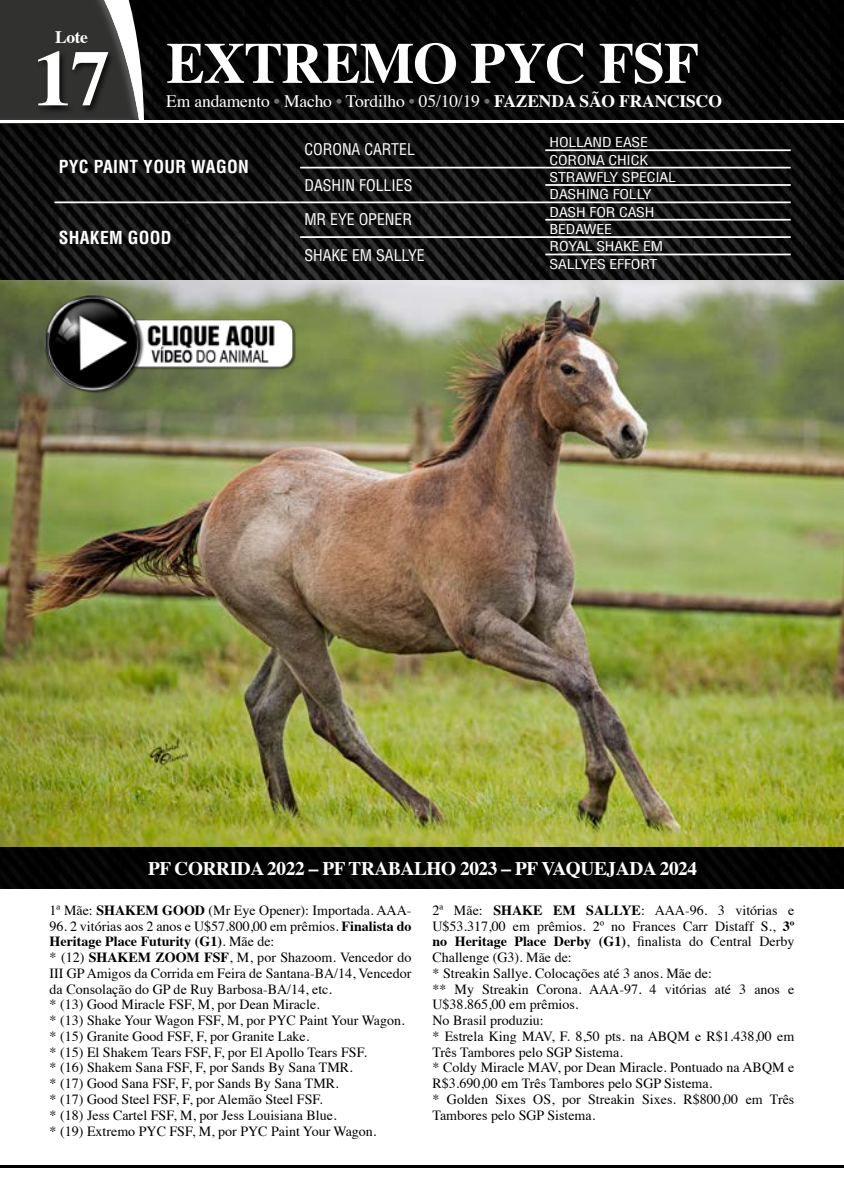
<style>
.page{position:relative;width:844px;height:1191px;background:#fff}
.page>*{position:absolute;margin:0;border:0;box-sizing:border-box;transform-origin:0 0}
.t1{font:700 78.75px "Times";color:#fff}
.t2{font:700 57.75px "Times";letter-spacing:-.02em;color:#fff}
.t3{font:700 19.25px "Times";letter-spacing:-.02em;color:#fff}
.t4{font:17.5px "Times";letter-spacing:-.01em;color:#fff}
.t5{font:700 condensed 17.5px "Helvetica LT Std";letter-spacing:.02em;color:#fff}
.t6{font:700 17.5px "Times";color:#fff}
.t7{font:condensed 15.75px "Helvetica LT Std";color:#fff}
.t8{font:14px/15.8px "Times";color:#000}
.t9{font:condensed 13.3px/17.5px "Helvetica LT Std";letter-spacing:-.01em;color:#fff;scale:1.19 1}
.s1{color:#706f6f}
.s2{font-weight:700}
</style>
<div class="page">
<img style="left:0;top:0;width:843px;height:888px">
<svg style="left:0;top:0;width:149px;height:133px;background:#434343"></svg>
<hr style="left:0;top:1165px;width:842px;height:2px;background:#000">
<hr style="left:0;top:120px;width:842px;height:3px;background:#fff">
<div style="left:171px;top:46px;width:548px;height:60px;background:#000"></div>
<div style="left:36px;top:50px;width:80px;height:64px;background:#000;opacity:.75"></div>
<hr style="left:54px;top:201px;width:246px;height:2px;background:#fff">
<hr style="left:300px;top:167px;width:245px;height:1px;background:#fff">
<hr style="left:300px;top:201px;width:245px;height:2px;background:#fff">
<hr style="left:300px;top:236px;width:245px;height:2px;background:#fff">
<hr style="left:545px;top:149px;width:245px;height:2px;background:#fff">
<hr style="left:545px;top:167px;width:245px;height:1px;background:#fff">
<hr style="left:545px;top:184px;width:245px;height:2px;background:#fff">
<hr style="left:545px;top:201px;width:245px;height:2px;background:#fff">
<hr style="left:545px;top:219px;width:245px;height:2px;background:#fff">
<hr style="left:545px;top:236px;width:245px;height:2px;background:#fff">
<hr style="left:545px;top:254px;width:245px;height:1px;background:#fff">
<hr style="left:820px;top:1165px;width:23px;height:2px;background:#000">
<hr style="left:820px;top:120px;width:23px;height:3px;background:#fff">
<img style="left:21px;top:282px;width:298px;height:119px">
<p class="t6" style="left:55px;top:20px;width:34px">Lote</p>
<h1 class="t1" style="left:33px;top:3px;width:79px">17</h1>
<h2 class="t2" style="left:166px;top:8px;width:534px">EXTREMO PYC FSF</h2>
<p class="t4" style="left:166px;top:85px;width:557px">Em andamento <span class="s1">•</span> Macho <span class="s1">•</span> Tordilho <span class="s1">•</span> 05/10/19 <span class="s1">•</span> <span class="s2">FAZENDA SÃO FRANCISCO</span></p>
<p class="t5" style="left:59px;top:156px;width:191px">PYC PAINT YOUR WAGON</p>
<p class="t5" style="left:59px;top:226px;width:114px">SHAKEM GOOD</p>
<p class="t7" style="left:304px;top:140px;width:112px">CORONA CARTEL</p>
<p class="t7" style="left:304px;top:175px;width:110px">DASHIN FOLLIES</p>
<p class="t7" style="left:304px;top:210px;width:109px">MR EYE OPENER</p>
<p class="t7" style="left:304px;top:245px;width:122px">SHAKE EM SALLYE</p>
<p class="t9" style="left:549px;top:133px;width:108px">HOLLAND EASE<br>CORONA CHICK<br>STRAWFLY SPECIAL<br>DASHING FOLLY<br>DASH FOR CASH<br>BEDAWEE<br>ROYAL SHAKE EM<br>SALLYES EFFORT</p>
<h3 class="t3" style="left:148px;top:850px;width:550px">PF CORRIDA 2022 – PF TRABALHO 2023 – PF VAQUEJADA 2024</h3>
<p class="t8" style="left:50px;top:901px;width:363px">1ª Mãe: <span class="s2">SHAKEM GOOD</span> (Mr Eye Opener): Importada. AAA-</p>
<p class="t8" style="left:50px;top:917px;width:363px">96. 2 vitórias aos 2 anos e U$57.800,00 em prêmios. <span class="s2">Finalista do Heritage Place Futurity (G1)</span>. Mãe de:<br>* (12) <span class="s2">SHAKEM ZOOM FSF</span>, M, por Shazoom. Vencedor do III GP Amigos da Corrida em Feira de Santana-BA/14, Vencedor da Consolação do GP de Ruy Barbosa-BA/14, etc.<br>* (13) Good Miracle FSF, M, por Dean Miracle.<br>* (13) Shake Your Wagon FSF, M, por PYC Paint Your Wagon. * (15) Granite Good FSF, F, por Granite Lake.<br>* (15) El Shakem Tears FSF, F, por El Apollo Tears FSF.<br>* (16) Shakem Sana FSF, F, por Sands By Sana TMR.<br>* (17) Good Sana FSF, F, por Sands By Sana TMR.<br>* (17) Good Steel FSF, F, por Alemão Steel FSF.<br>* (18) Jess Cartel FSF, M, por Jess Louisiana Blue.<br>* (19) Extremo PYC FSF, M, por PYC Paint Your Wagon.</p>
<p class="t8" style="left:432px;top:901px;width:363px">2ª Mãe: <span class="s2">SHAKE EM SALLYE</span>: AAA-96. 3 vitórias e U$53.317,00 em prêmios. 2º no Frances Carr Distaff S., <span class="s2">3º no Heritage Place Derby (G1)</span>, finalista do Central Derby Challenge (G3). Mãe de:<br>* Streakin Sallye. Colocações até 3 anos. Mãe de:<br>** My Streakin Corona. AAA-97. 4 vitórias até 3 anos e U$38.865,00 em prêmios.<br>No Brasil produziu:<br>* Estrela King MAV, F. 8,50 pts. na ABQM e R$1.438,00 em Três Tambores pelo SGP Sistema.<br>* Coldy Miracle MAV, por Dean Miracle. Pontuado na ABQM e R$3.690,00 em Três Tambores pelo SGP Sistema.<br>* Golden Sixes OS, por Streakin Sixes. R$800,00 em Três Tambores pelo SGP Sistema.</p>
</div>
